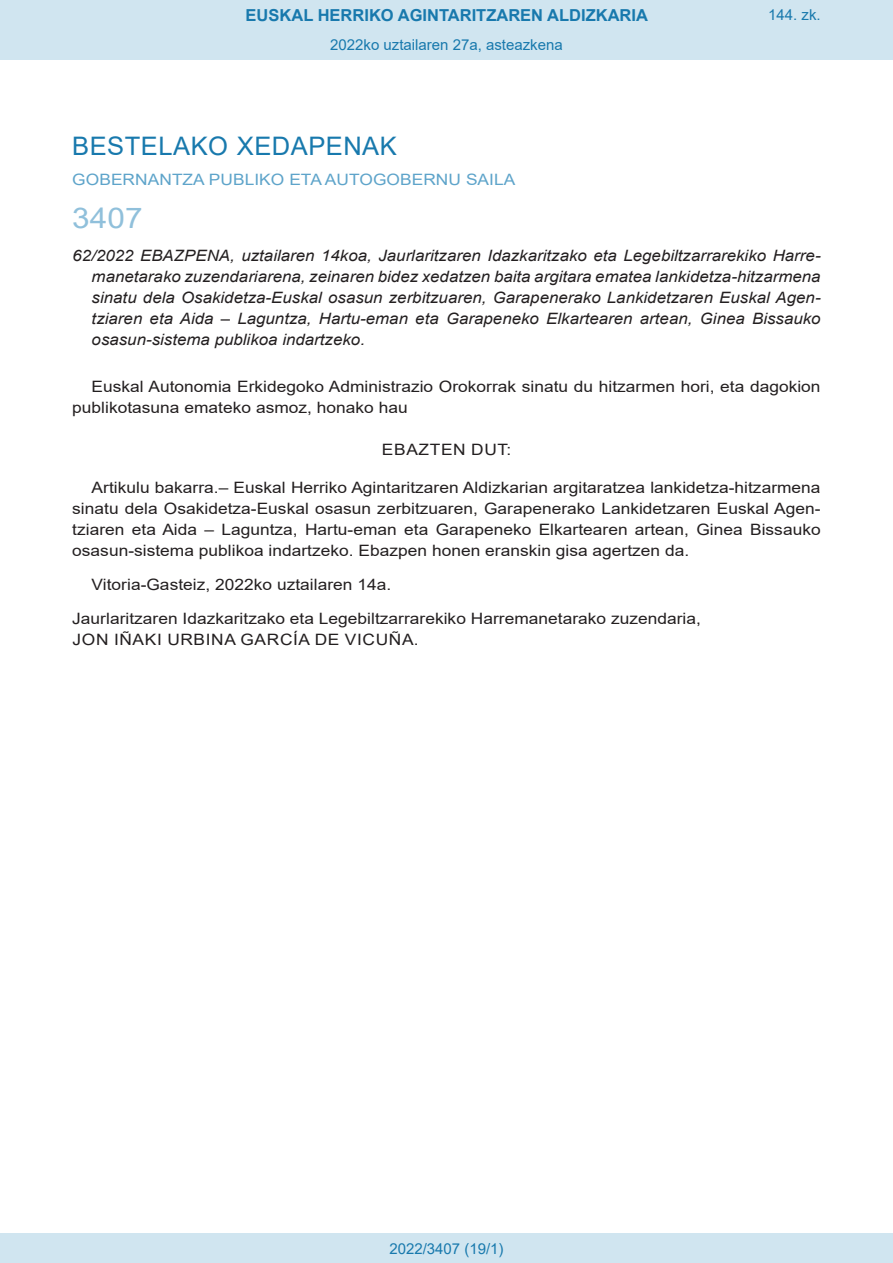
<style>
.page{position:relative;width:893px;height:1263px;background:#fff}
.page>*{position:absolute;margin:0;border:0;box-sizing:border-box;transform-origin:0 0}
.BOPVOrden{font:28.5px "Arial";color:#90c0db;scale:1.11 1}
.BOPVSeccion{font:25.5px "Arial";letter-spacing:.02em;color:#1879ad}
.t1{font:700 16.5px "Arial";color:#1879ad}
.BOPVDetalle{font:15.6px/21px "Arial";color:#231f20;scale:1.11 1}
.BOPVTitulo{font:italic 15.6px/21px "Arial";color:#231f20;text-align:justify;scale:1.11 1}
.BOPVFirmaPuesto{font:15.6px "Arial";color:#231f20;scale:1.11 1}
.BOPVOrganismo{font:15.6px "Arial";letter-spacing:.005em;color:#5ea4ca;scale:1.11 1}
.BOPVFirmaLugFec{font:15.6px "Arial";color:#231f20;scale:1.11 1}
.BOPVFirmaNombre{font:15.6px "Arial";letter-spacing:.035em;color:#231f20;scale:1.11 1}
.BOPVClave{font:15.6px "Arial";letter-spacing:.035em;color:#231f20;scale:1.11 1}
.Paginacion_Centro{font:15px "Arial";color:#1879ad}
</style>
<div class="page">
<div style="left:0;top:0;width:893px;height:60px;background:#d0e5f0"></div>
<div style="left:0;top:1233px;width:893px;height:30px;background:#d0e5f0"></div>
<p class="t1" style="left:246px;top:3px;width:404px">EUSKAL HERRIKO AGINTARITZAREN ALDIZKARIA</p>
<p class="Paginacion_Centro" style="left:330px;top:35px;width:234px">2022ko uztailaren 27a, asteazkena</p>
<p class="Paginacion_Centro" style="left:768px;top:5px;width:54px">144. zk.</p>
<p class="BOPVSeccion" style="left:72px;top:128px;width:326px">BESTELAKO XEDAPENAK</p>
<p class="BOPVOrganismo" style="left:72px;top:169px;width:401px">GOBERNANTZA PUBLIKO ETA AUTOGOBERNU SAILA</p>
<p class="BOPVOrden" style="left:72px;top:198px;width:65px">3407</p>
<p class="BOPVTitulo" style="left:92px;top:246px;width:658px;text-indent:-19px">62/2022 EBAZPENA, uztailaren 14koa, Jaurlaritzaren Idazkaritzako eta Legebiltzarrarekiko Harre&shy;manetarako zuzendariarena, zeinaren bidez xedatzen baita argitara ematea lankidetza-hitzarmena sinatu dela Osakidetza-Euskal osasun zerbitzuaren, Garapenerako Lankidetzaren Euskal Agen&shy;tziaren eta Aida – Laguntza, Hartu-eman eta Garapeneko Elkartearen artean, Ginea Bissauko osasun-sistema publikoa indartzeko.</p>
<p class="BOPVDetalle" style="left:72px;top:376px;width:676px;text-indent:19px">Euskal Autonomia Erkidegoko Administrazio Orokorrak sinatu du hitzarmen hori, eta dagokion publikotasuna emateko asmoz, honako hau</p>
<p class="BOPVClave" style="left:382px;top:439px;width:118px">EBAZTEN DUT:</p>
<p class="BOPVDetalle" style="left:72px;top:477px;width:676px;text-align:justify;text-indent:19px">Artikulu bakarra.– Euskal Herriko Agintaritzaren Aldizkarian argitaratzea lankidetza-hitzarmena sinatu dela Osakidetza-Euskal osasun zerbitzuaren, Garapenerako Lankidetzaren Euskal Agen&shy;tziaren eta Aida – Laguntza, Hartu-eman eta Garapeneko Elkartearen artean, Ginea Bissauko osasun-sistema publikoa indartzeko. Ebazpen honen eranskin gisa agertzen da.</p>
<p class="BOPVFirmaLugFec" style="left:92px;top:574px;width:271px">Vitoria-Gasteiz, 2022ko uztailaren 14a.</p>
<p class="BOPVFirmaPuesto" style="left:72px;top:608px;width:568px">Jaurlaritzaren Idazkaritzako eta Legebiltzarrarekiko Harremanetarako zuzendaria,</p>
<p class="BOPVFirmaNombre" style="left:73px;top:629px;width:313px">JON IÑAKI URBINA GARCÍA DE VICUÑA.</p>
<p class="Paginacion_Centro" style="left:389px;top:1238px;width:116px">2022/3407 (19/1)</p>
</div>
